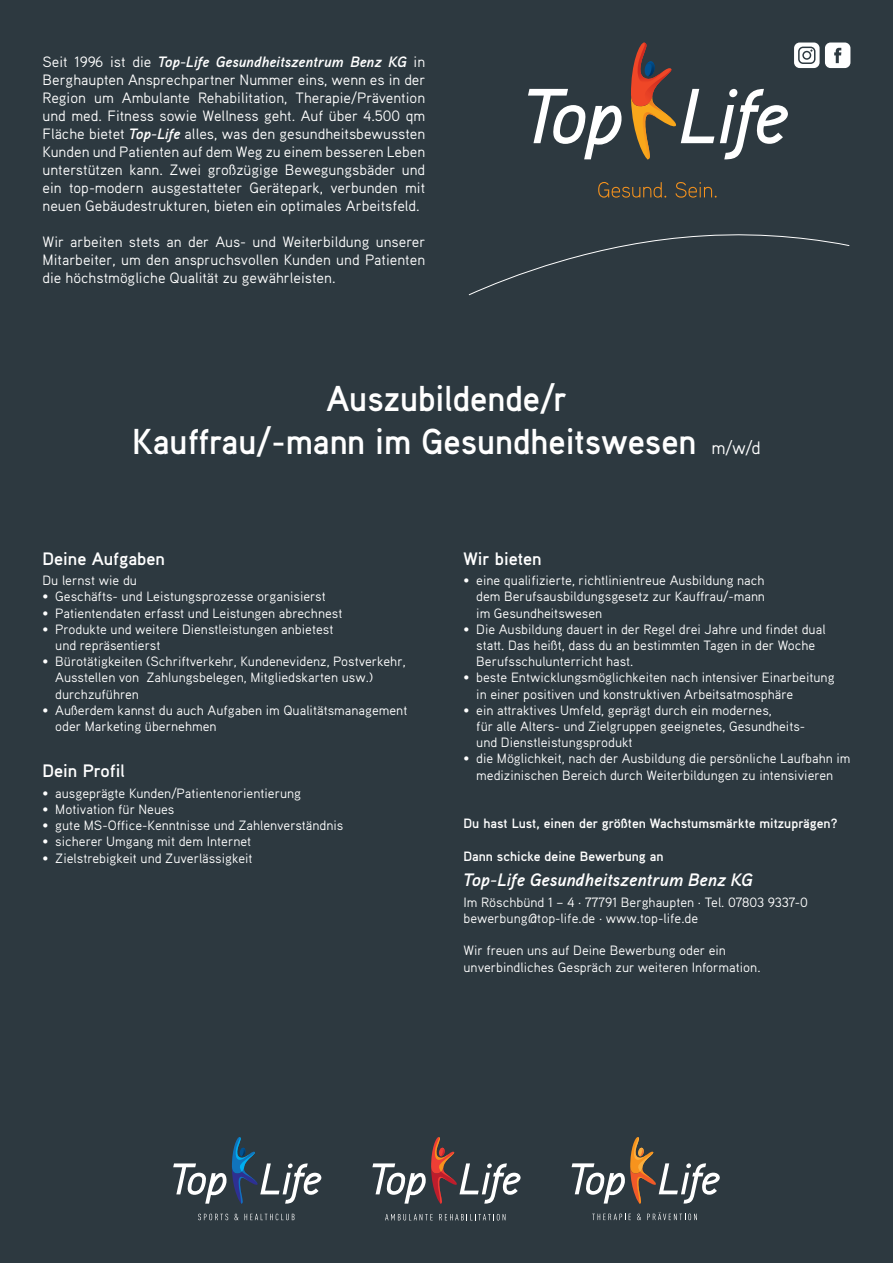
<style>
.page{position:relative;width:893px;height:1263px;background:#2d3940}
.page>*{position:absolute;margin:0;border:0;box-sizing:border-box;transform-origin:0 0}
.t1{font:700 36px/43.2px "Aaux Pro OT";color:#fff;text-align:center;scale:.95 1}
.t2{font:700 18px "Aaux Pro OT";color:#fff}
.t3{font:18px "Aaux Pro OT Bold Italic OSF";color:#fff}
.t4{font:15px/18px "Aaux Pro OT";color:#fff;text-align:justify}
.t5{font:15px "Aaux Pro OT Bold Italic OSF";color:#fff}
.t6{font:13.5px/16.2px "Aaux Pro OT";color:#fff}
.t7{font:700 13.5px "Aaux Pro OT";color:#fff}
.s1{font-family:"Aaux Pro OT"}
.s2{font-family:"Aaux Pro OT Bold Italic OSF"}
.s3{font-weight:400;font-size:18px}
</style>
<div class="page">
<svg style="left:173px;top:1137px;width:148px;height:67px"></svg>
<svg style="left:198px;top:1214px;width:30px;height:6px"></svg>
<svg style="left:234px;top:1214px;width:4px;height:6px"></svg>
<svg style="left:244px;top:1214px;width:50px;height:6px"></svg>
<svg style="left:385px;top:1214px;width:48px;height:6px"></svg>
<svg style="left:439px;top:1214px;width:66px;height:6px"></svg>
<svg style="left:372px;top:1137px;width:149px;height:67px"></svg>
<svg style="left:592px;top:1214px;width:39px;height:6px"></svg>
<svg style="left:637px;top:1213px;width:4px;height:7px"></svg>
<svg style="left:647px;top:1212px;width:50px;height:8px"></svg>
<svg style="left:572px;top:1137px;width:148px;height:67px"></svg>
<svg style="left:794px;top:43px;width:56px;height:25px"></svg>
<svg style="left:528px;top:89px;width:94px;height:70px"></svg>
<svg style="left:631px;top:43px;width:83px;height:117px"></svg>
<svg style="left:720px;top:89px;width:68px;height:70px"></svg>
<svg style="left:598px;top:182px;width:68px;height:16px"></svg>
<svg style="left:675px;top:182px;width:42px;height:16px"></svg>
<svg style="left:468px;top:234px;width:382px;height:62px"></svg>
<p class="t5" style="left:43px;top:52px;width:384px"><span class="s1">Seit 1996 ist die</span> Top-Life Gesundheitszentrum Benz KG <span class="s1">in</span></p>
<p class="t4" style="left:43px;top:70px;width:384px">Berghaupten Ansprechpartner Nummer eins, wenn es in der Region um Ambulante Rehabilitation, Therapie/Prävention und med. Fitness sowie Wellness geht. Auf über 4.500 qm Fläche bietet <span class="s2">Top-Life</span> alles, was den gesundheitsbewussten Kunden und Patienten auf dem Weg zu einem besseren Leben unterstützen kann. Zwei großzügige Bewegungsbäder und ein top-modern ausgestatteter Gerätepark, verbunden mit neuen Gebäudestrukturen, bieten ein optimales Arbeitsfeld.</p>
<p class="t4" style="left:43px;top:232px;width:384px">Wir arbeiten stets an der Aus- und Weiterbildung unserer Mitarbeiter, um den anspruchsvollen Kunden und Patienten die höchstmögliche Qualität zu gewährleisten.</p>
<h1 class="t1" style="left:132px;top:375px;width:663px">Auszubildende/r<br>Kauffrau/-mann im Gesundheitswesen <span class="s3">m/w/d</span></h1>
<h2 class="t2" style="left:43px;top:547px;width:124px">Deine Aufgaben</h2>
<p class="t6" style="left:43px;top:572px;width:96px">Du lernst wie du</p>
<p class="t6" style="left:43px;top:588px;width:285px">• Geschäfts- und Leistungsprozesse organisierst</p>
<p class="t6" style="left:43px;top:604px;width:301px">• Patientendaten erfasst und Leistungen abrechnest</p>
<p class="t6" style="left:55px;top:620px;width:280px;text-indent:-13px">• Produkte und weitere Dienstleistungen anbietest und repräsentierst</p>
<p class="t6" style="left:55px;top:653px;width:352px;text-indent:-13px">• Bürotätigkeiten (Schriftverkehr, Kundenevidenz, Postverkehr,<br>Ausstellen von Zahlungsbelegen, Mitgliedskarten usw.) durchzuführen</p>
<p class="t6" style="left:55px;top:701px;width:354px;text-indent:-13px">• Außerdem kannst du auch Aufgaben im Qualitätsmanagement oder Marketing übernehmen</p>
<h2 class="t2" style="left:43px;top:759px;width:84px">Dein Profil</h2>
<p class="t6" style="left:43px;top:784px;width:260px">• ausgeprägte Kunden/Patientenorientierung</p>
<p class="t6" style="left:43px;top:801px;width:133px">• Motivation für Neues</p>
<p class="t6" style="left:43px;top:817px;width:302px">• gute MS-Office-Kenntnisse und Zahlenverständnis</p>
<p class="t6" style="left:43px;top:833px;width:210px">• sicherer Umgang mit dem Internet</p>
<p class="t6" style="left:43px;top:849px;width:212px">• Zielstrebigkeit und Zuverlässigkeit</p>
<h2 class="t2" style="left:463px;top:547px;width:80px">Wir bieten</h2>
<p class="t6" style="left:476px;top:572px;width:290px;text-align:justify;text-indent:-13px">• eine qualifizierte, richtlinientreue Ausbildung nach dem Berufsausbildungsgesetz zur Kauffrau/-mann im Gesundheitswesen</p>
<p class="t6" style="left:476px;top:620px;width:351px;text-indent:-13px">• Die Ausbildung dauert in der Regel drei Jahre und findet dual statt. Das heißt, dass du an bestimmten Tagen in der Woche<br>Berufsschulunterricht hast.</p>
<p class="t6" style="left:476px;top:669px;width:360px;text-indent:-13px">• beste Entwicklungsmöglichkeiten nach intensiver Einarbeitung in einer positiven und konstruktiven Arbeitsatmosphäre</p>
<p class="t6" style="left:476px;top:701px;width:331px;text-indent:-13px">• ein attraktives Umfeld, geprägt durch ein modernes,<br>für alle Alters- und Zielgruppen geeignetes, Gesundheits&shy;und Dienstleistungsprodukt</p>
<p class="t6" style="left:463px;top:750px;width:388px;text-align:center">• die Möglichkeit, nach der Ausbildung die persönliche Laufbahn im medizinischen Bereich durch Weiterbildungen zu intensivieren</p>
<p class="t7" style="left:463px;top:815px;width:375px">Du hast Lust, einen der größten Wachstumsmärkte mitzuprägen?</p>
<p class="t7" style="left:463px;top:847px;width:202px">Dann schicke deine Bewerbung an</p>
<h2 class="t3" style="left:463px;top:868px;width:291px">Top-Life Gesundheitszentrum Benz KG</h2>
<p class="t6" style="left:463px;top:894px;width:346px">Im Röschbünd 1 – 4 · 77791 Berghaupten · Tel. 07803 9337-0 bewerbung@top-life.de · www.top-life.de</p>
<p class="t6" style="left:463px;top:942px;width:298px">Wir freuen uns auf Deine Bewerbung oder ein unverbindliches Gespräch zur weiteren Information.</p>
</div>
